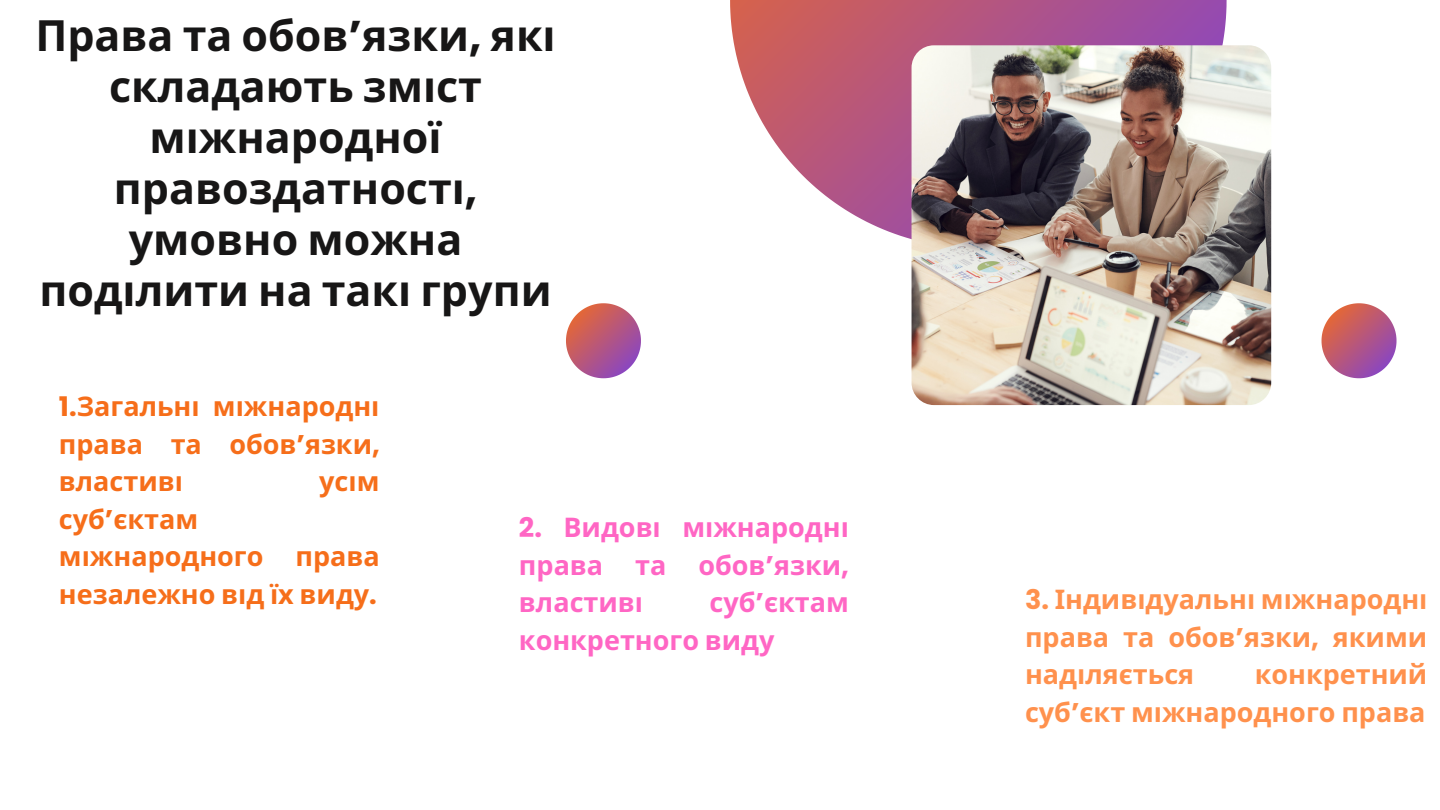
<style>
.page{position:relative;width:1440px;height:810px;background:#fff}
.page>*{position:absolute;margin:0;border:0;box-sizing:border-box;transform-origin:0 0}
.t1{font:700 43px/51px "Noto Sans";color:#171616;text-align:center}
.t2{font:700 27px/37.5px "Noto Sans";color:#f66e1a}
.t3{font:700 27px/37.5px "Noto Sans";color:#ff914d}
.t4{font:700 27px/37.5px "Noto Sans";color:#ff66c4}
.s1{font-family:"Poppins"}
</style>
<div class="page">
<svg style="left:730px;top:0;width:497px;height:248px"></svg>
<img style="left:912px;top:45px;width:359px;height:360px;border-radius:22px">
<svg style="left:566px;top:303px;width:75px;height:75px"></svg>
<svg style="left:1322px;top:303px;width:75px;height:75px"></svg>
<h1 class="t1" style="left:35px;top:9px;width:518px">Права та обов<span class="s1">’</span>язки<span class="s1">,</span> які складають зміст міжнародної правоздатності<span class="s1">, </span>умовно можна поділити на такі групи</h1>
<p class="t2" style="left:59px;top:387px;width:322px"><span class="s1">1.</span>Загальні міжнародні права та обов<span class="s1">’</span>язки<span class="s1">, </span>властиві</p>
<p class="t2" style="left:319px;top:462px;width:62px">усі м</p>
<p class="t2" style="left:59px;top:499px;width:322px">суб<span class="s1">’</span>єктам міжнародного права незалежно від їх виду<span class="s1">.</span></p>
<p class="t4" style="left:519px;top:508px;width:331px"><span class="s1">2.</span> Видові міжнародні права та обов<span class="s1">’</span>язки<span class="s1">, </span>властиві</p>
<p class="t4" style="left:519px;top:583px;width:331px;text-indent:191px">суб<span class="s1">’</span>єктам конкретного виду</p>
<p class="t3" style="left:1025px;top:580px;width:404px"><span class="s1">3.</span> Індивідуальні міжнародні права та обов<span class="s1">’</span>язки<span class="s1">,</span> якими наділяється</p>
<p class="t3" style="left:1025px;top:655px;width:404px;text-align:right">конкретний<br>суб<span class="s1">’</span>єкт міжнародного права</p>
</div>
